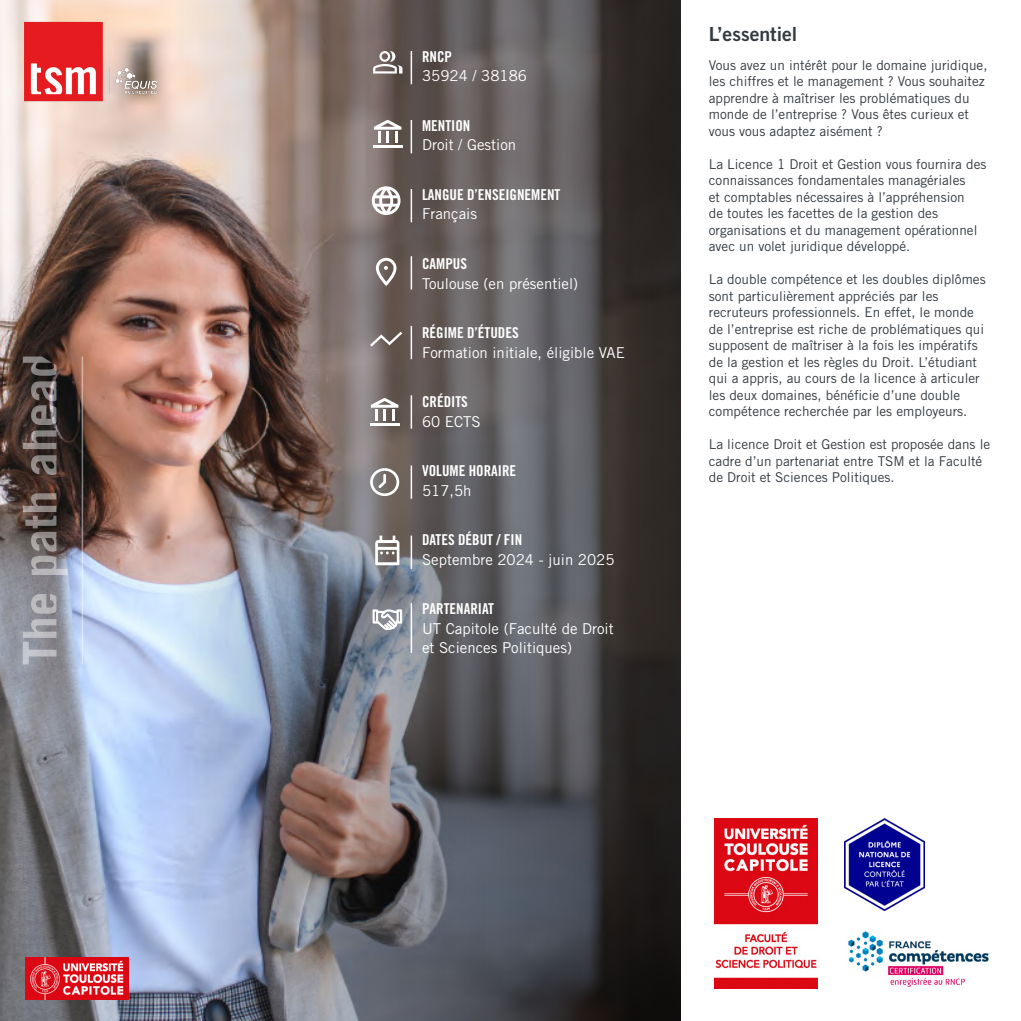
<style>
.page{position:relative;width:1021px;height:1021px;background:#fff}
.page>*{position:absolute;margin:0;border:0;box-sizing:border-box;transform-origin:0 0}
.t1{font:19.5px "Trade Gothic LT Std Bd 2";color:#333a40}
.t2{font:15px/19.5px "Trade Gothic LT Std";color:#fff}
.t3{font:15px "Trade Gothic LT Std Bd Cn 20";color:#fff}
.t4{font:13.5px/16.5px "Trade Gothic LT Std";color:#333a40}
</style>
<div class="page">
<img style="left:844px;top:818px;width:80px;height:92px">
<img style="left:848px;top:931px;width:141px;height:56px">
<img style="left:714px;top:818px;width:103px;height:170px">
<img style="left:0;top:0;width:151px;height:1020px">
<img style="left:151px;top:0;width:529px;height:1020px">
<img style="left:20px;top:19px;width:140px;height:86px">
<img style="left:26px;top:957px;width:103px;height:42px">
<hr style="left:82px;top:356px;width:1px;height:308px;background:#fff">
<svg style="left:23px;top:356px;width:45px;height:308px;background:#6d6566"></svg>
<hr style="left:410px;top:51px;width:2px;height:33px;background:#fff">
<hr style="left:410px;top:120px;width:2px;height:33px;background:#fff">
<hr style="left:410px;top:189px;width:2px;height:33px;background:#fff">
<hr style="left:410px;top:256px;width:2px;height:33px;background:#fff">
<hr style="left:410px;top:326px;width:2px;height:33px;background:#fff">
<hr style="left:410px;top:395px;width:2px;height:33px;background:#fff">
<hr style="left:410px;top:465px;width:2px;height:33px;background:#fff">
<hr style="left:410px;top:535px;width:2px;height:34px;background:#fff">
<hr style="left:370px;top:423px;width:29px;height:3px;background:#fff">
<svg style="left:371px;top:398px;width:27px;height:23px"></svg>
<svg style="left:375px;top:535px;width:24px;height:30px"></svg>
<svg style="left:370px;top:468px;width:29px;height:28px"></svg>
<svg style="left:372px;top:186px;width:28px;height:29px"></svg>
<svg style="left:376px;top:258px;width:20px;height:28px"></svg>
<svg style="left:367px;top:329px;width:38px;height:20px"></svg>
<hr style="left:373px;top:145px;width:29px;height:3px;background:#fff">
<svg style="left:374px;top:120px;width:27px;height:23px"></svg>
<svg style="left:373px;top:51px;width:29px;height:23px"></svg>
<hr style="left:410px;top:603px;width:2px;height:50px;background:#fff">
<svg style="left:372px;top:608px;width:30px;height:22px"></svg>
<p class="t3" style="left:422px;top:47px;width:31px">RNCP</p>
<p class="t2" style="left:422px;top:66px;width:106px">35924 / 38186</p>
<p class="t3" style="left:422px;top:116px;width:50px">MENTION</p>
<p class="t2" style="left:422px;top:135px;width:96px">Droit / Gestion</p>
<p class="t3" style="left:422px;top:185px;width:140px">LANGUE D’ENSEIGNEMENT</p>
<p class="t2" style="left:422px;top:204px;width:57px">Français</p>
<p class="t3" style="left:422px;top:254px;width:46px">CAMPUS</p>
<p class="t2" style="left:422px;top:273px;width:158px">Toulouse (en présentiel)</p>
<p class="t3" style="left:422px;top:323px;width:98px">RÉGIME D’ÉTUDES</p>
<p class="t2" style="left:422px;top:342px;width:204px">Formation initiale, éligible VAE</p>
<p class="t3" style="left:422px;top:392px;width:47px">CRÉDITS</p>
<p class="t2" style="left:422px;top:411px;width:60px">60 ECTS</p>
<p class="t3" style="left:422px;top:461px;width:96px">VOLUME HORAIRE</p>
<p class="t2" style="left:422px;top:480px;width:51px">517,5h</p>
<p class="t3" style="left:422px;top:530px;width:102px">DATES DÉBUT / FIN</p>
<p class="t2" style="left:422px;top:549px;width:194px">Septembre 2024 - juin 2025</p>
<p class="t3" style="left:422px;top:599px;width:73px">PARTENARIAT</p>
<p class="t2" style="left:422px;top:618px;width:193px">UT Capitole (Faculté de Droit et Sciences Politiques)</p>
<h1 class="t1" style="left:708px;top:22px;width:90px">L’essentiel</h1>
<p class="t4" style="left:708px;top:57px;width:280px">Vous avez un intérêt pour le domaine juridique, les chiffres et le management ? Vous souhaitez apprendre à maîtriser les problématiques du monde de l’entreprise ? Vous êtes curieux et vous vous adaptez aisément ?</p>
<p class="t4" style="left:708px;top:156px;width:279px">La Licence 1 Droit et Gestion vous fournira des connaissances fondamentales managériales<br>et comptables nécessaires à l’appréhension<br>de toutes les facettes de la gestion des organisations et du management opérationnel avec un volet juridique développé.</p>
<p class="t4" style="left:708px;top:271px;width:278px">La double compétence et les doubles diplômes sont particulièrement appréciés par les recruteurs professionnels. En effet, le monde de l’entreprise est riche de problématiques qui supposent de maîtriser à la fois les impératifs de la gestion et les règles du Droit. L’étudiant qui a appris, au cours de la licence à articuler les deux domaines, bénéficie d’une double compétence recherchée par les employeurs.</p>
<p class="t4" style="left:708px;top:436px;width:283px">La licence Droit et Gestion est proposée dans le cadre d’un partenariat entre TSM et la Faculté de Droit et Sciences Politiques.</p>
</div>
